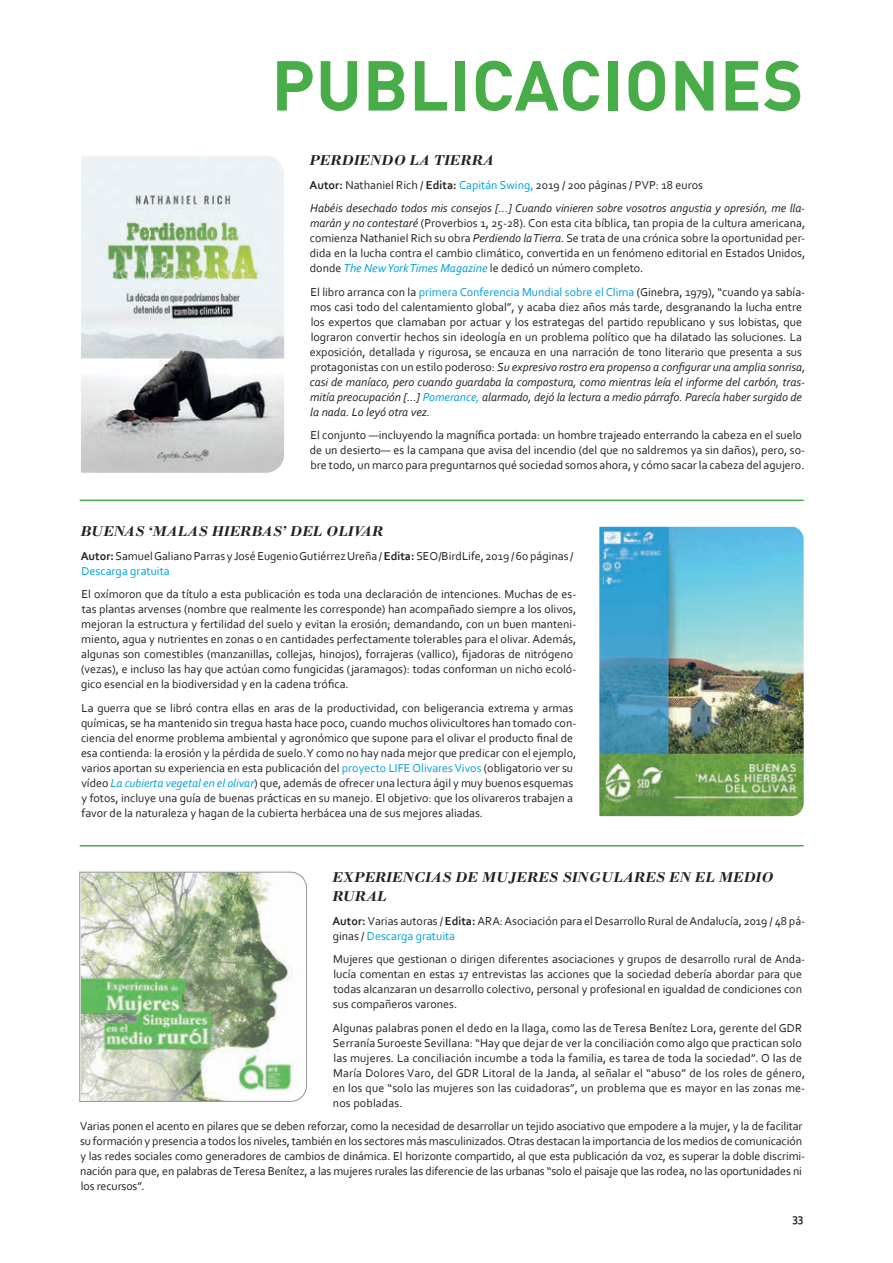
<style>
.page{position:relative;width:893px;height:1263px;background:#fff}
.page>*{position:absolute;margin:0;border:0;box-sizing:border-box;transform-origin:0 0}
.t1{font:700 69.45px "DIN Pro";letter-spacing:.01em;color:#48ac48}
.publicaciones_título{font:italic 700 15px/19.5px "Bodoni";color:#231f20}
.publicaciones_texto{font:12px/15px "Corbel";color:#231f20}
.t2{font:700 12px "Corbel";color:#231f20}
.s1{font-weight:700}
.s2{color:#009fda}
.s3{font-style:italic}
.s4{font-style:italic;color:#009fda}
</style>
<div class="page">
<img style="left:79px;top:871px;width:228px;height:231px">
<hr style="left:80px;top:500px;width:724px;height:1px;background:#48ac48">
<hr style="left:80px;top:845px;width:724px;height:1px;background:#48ac48">
<img style="left:599px;top:527px;width:205px;height:289px">
<img style="left:81px;top:156px;width:203px;height:317px">
<p class="t1" style="left:271px;top:38px;width:534px">PUBLICACIONES</p>
<p class="publicaciones_título" style="left:309px;top:151px;width:186px">PERDIENDO LA TIERRA</p>
<p class="publicaciones_texto" style="left:310px;top:177px;width:395px"><span class="s1">Autor:</span> Nathaniel Rich / <span class="s1">Edita:</span> <span class="s2">Capitán Swing,</span> 2019 / 200 páginas / PVP: 18 euros</p>
<p class="publicaciones_texto" style="left:310px;top:201px;width:497px;text-align:justify"><span class="s3">Habéis desechado todos mis consejos […] Cuando vinieren sobre vosotros angustia y opresión, me lla&shy;marán y no contestaré</span> (Proverbios 1, 25-28). Con esta cita bíblica, tan propia de la cultura americana, comienza Nathaniel Rich su obra <span class="s3">Perdiendo la Tierra</span>. Se trata de una crónica sobre la oportunidad per&shy;dida en la lucha contra el cambio climático, convertida en un fenómeno editorial en Estados Unidos, donde <span class="s4">The New York Times Magazine</span> le dedicó un número completo.</p>
<p class="publicaciones_texto" style="left:310px;top:284px;width:497px">El libro arranca con la <span class="s2">primera Conferencia Mundial sobre el Clima</span> (Ginebra, 1979), “cuando ya sabía&shy;mos casi todo del calentamiento global”, y acaba diez años más tarde, desgranando la lucha entre los expertos que clamaban por actuar y los estrategas del partido republicano y sus lobistas, que lograron convertir hechos sin ideología en un problema político que ha dilatado las soluciones. La exposición, detallada y rigurosa, se encauza en una narración de tono literario que presenta a sus protagonistas con un estilo poderoso: <span class="s3">Su expresivo rostro era propenso a configurar una amplia sonrisa, casi de maníaco, pero cuando guardaba la compostura, como mientras leía el informe del carbón, tras&shy;mitía preocupación […]</span> <span class="s4">Pomerance,</span> <span class="s3">alarmado, dejó la lectura a medio párrafo. Parecía haber surgido de la nada. Lo leyó otra vez.</span></p>
<p class="publicaciones_texto" style="left:310px;top:428px;width:497px">El conjunto —incluyendo la magnífica portada: un hombre trajeado enterrando la cabeza en el suelo de un desierto— es la campana que avisa del incendio (del que no saldremos ya sin daños), pero, so&shy;bre todo, un marco para preguntarnos qué sociedad somos ahora, y cómo sacar la cabeza del agujero.</p>
<p class="publicaciones_título" style="left:80px;top:522px;width:304px">BUENAS ‘MALAS HIERBAS’ DEL OLIVAR</p>
<p class="publicaciones_texto" style="left:81px;top:548px;width:494px"><span class="s1">Autor:</span> Samuel Galiano Parras y José Eugenio Gutiérrez Ureña / <span class="s1">Edita:</span> SEO/BirdLife, 2019 / 60 páginas /<br><span class="s2">Descarga gratuita</span></p>
<p class="publicaciones_texto" style="left:81px;top:587px;width:497px">El oxímoron que da título a esta publicación es toda una declaración de intenciones. Muchas de es&shy;tas plantas arvenses (nombre que realmente les corresponde) han acompañado siempre a los olivos, mejoran la estructura y fertilidad del suelo y evitan la erosión; demandando, con un buen manteni&shy;miento, agua y nutrientes en zonas o en cantidades perfectamente tolerables para el olivar. Además, algunas son comestibles (manzanillas, collejas, hinojos), forrajeras (vallico), fijadoras de nitrógeno (vezas), e incluso las hay que actúan como fungicidas (jaramagos): todas conforman un nicho ecoló&shy;gico esencial en la biodiversidad y en la cadena trófica.</p>
<p class="publicaciones_texto" style="left:81px;top:700px;width:497px">La guerra que se libró contra ellas en aras de la productividad, con beligerancia extrema y armas químicas, se ha mantenido sin tregua hasta hace poco, cuando muchos olivicultores han tomado con&shy;ciencia del enorme problema ambiental y agronómico que supone para el olivar el producto final de esa contienda: la erosión y la pérdida de suelo. Y como no hay nada mejor que predicar con el ejemplo, varios aportan su experiencia en esta publicación del <span class="s2">proyecto LIFE Olivares Vivos</span> (obligatorio ver su vídeo <span class="s4">La cubierta vegetal en el olivar</span>) que, además de ofrecer una lectura ágil y muy buenos esquemas y fotos, incluye una guía de buenas prácticas en su manejo. El objetivo: que los olivareros trabajen a favor de la naturaleza y hagan de la cubierta herbácea una de sus mejores aliadas.</p>
<p class="publicaciones_título" style="left:332px;top:867px;width:443px">EXPERIENCIAS DE MUJERES SINGULARES EN EL MEDIO<br>RURAL</p>
<p class="publicaciones_texto" style="left:332px;top:913px;width:474px"><span class="s1">Autor:</span> Varias autoras / <span class="s1">Edita:</span> ARA: Asociación para el Desarrollo Rural de Andalucía, 2019 / 48 pá&shy;ginas / <span class="s2">Descarga gratuita</span></p>
<p class="publicaciones_texto" style="left:333px;top:951px;width:474px">Mujeres que gestionan o dirigen diferentes asociaciones y grupos de desarrollo rural de Anda&shy;lucía comentan en estas 17 entrevistas las acciones que la sociedad debería abordar para que todas alcanzaran un desarrollo colectivo, personal y profesional en igualdad de condiciones con sus compañeros varones.</p>
<p class="publicaciones_texto" style="left:332px;top:1020px;width:474px">Algunas palabras ponen el dedo en la llaga, como las de Teresa Benítez Lora, gerente del GDR Serranía Suroeste Sevillana: “Hay que dejar de ver la conciliación como algo que practican solo las mujeres. La conciliación incumbe a toda la familia, es tarea de toda la sociedad”. O las de María Dolores Varo, del GDR Litoral de la Janda, al señalar el “abuso” de los roles de género, en los que “solo las mujeres son las cuidadoras”, un problema que es mayor en las zonas me&shy;nos pobladas.</p>
<p class="publicaciones_texto" style="left:80px;top:1118px;width:727px">Varias ponen el acento en pilares que se deben reforzar, como la necesidad de desarrollar un tejido asociativo que empodere a la mujer, y la de facilitar su formación y presencia a todos los niveles, también en los sectores más masculinizados. Otras destacan la importancia de los medios de comunicación y las redes sociales como generadores de cambios de dinámica. El horizonte compartido, al que esta publicación da voz, es superar la doble discrimi&shy;nación para que, en palabras de Teresa Benítez, a las mujeres rurales las diferencie de las urbanas “solo el paisaje que las rodea, no las oportunidades ni los recursos”.</p>
<p class="t2" style="left:792px;top:1211px;width:13px">33</p>
</div>
